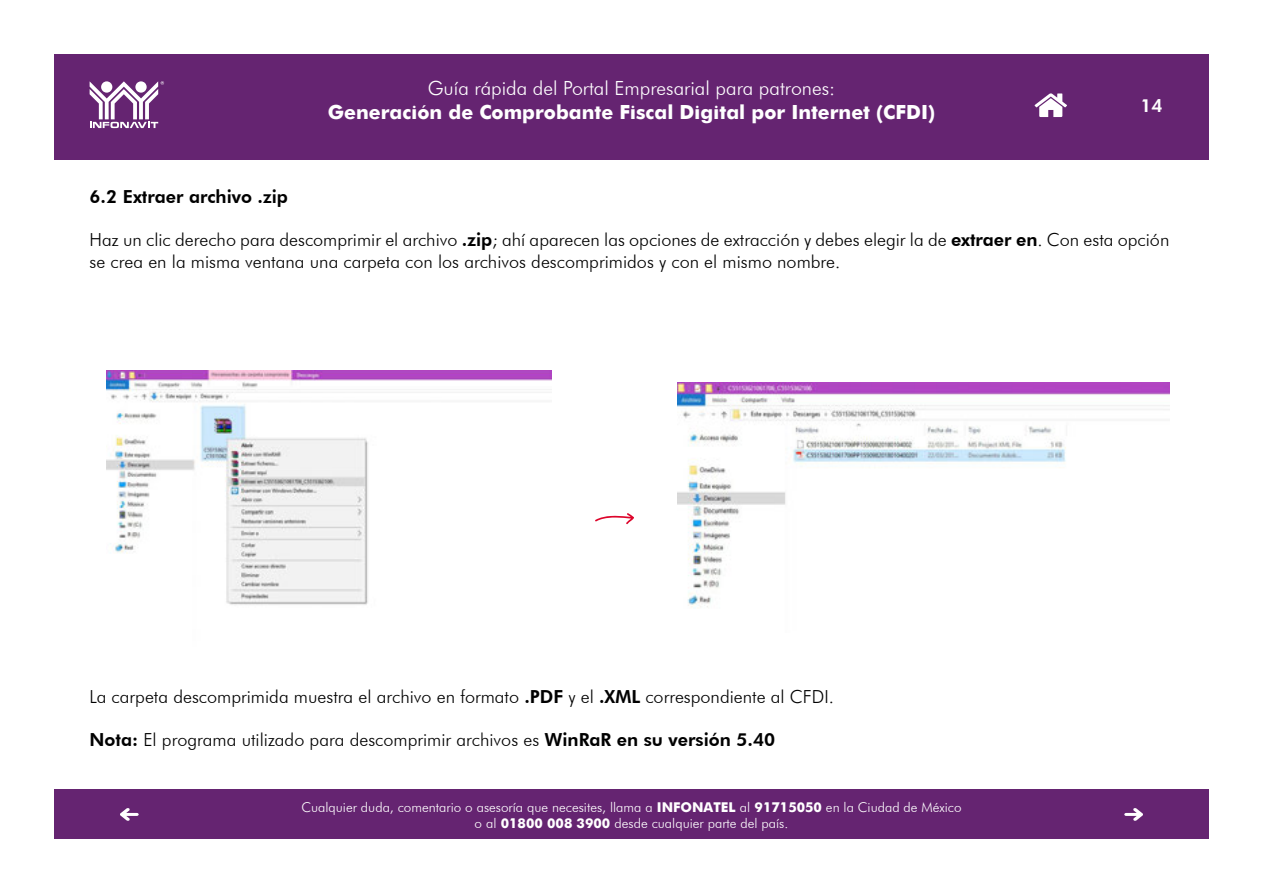
<style>
.page{position:relative;width:1263px;height:893px;background:#fff}
.page>*{position:absolute;margin:0;border:0;box-sizing:border-box;transform-origin:0 0}
.t1{font:700 19.5px "Futura";color:#fff}
.t2{font:300 19.5px "Futura BT";color:#fff}
.t3{font:300 18px/21.6px "Futura BT";color:#000}
.t4{font:800 18px "Futura BT";color:#000}
.t5{font:800 18px "Futura BT";color:#fff}
.t6{font:300 13.5px/16.2px "Futura BT";color:#fff;text-align:center}
.s1{font-weight:800}
.s2{font-family:"Futura";font-weight:700}
</style>
<div class="page">
<div style="left:54px;top:54px;width:1155px;height:105px;background:#652471"></div>
<div style="left:54px;top:790px;width:1155px;height:49px;background:#652471"></div>
<svg style="left:90px;top:81px;width:74px;height:47px"></svg>
<img style="left:106px;top:370px;width:445px;height:235px">
<img style="left:678px;top:383px;width:491px;height:225px">
<svg style="left:595px;top:513px;width:39px;height:12px"></svg>
<svg style="left:120px;top:808px;width:19px;height:13px"></svg>
<svg style="left:1124px;top:808px;width:19px;height:13px"></svg>
<svg style="left:1035px;top:93px;width:32px;height:24px"></svg>
<p class="t2" style="left:428px;top:77px;width:409px">Guía rápida del Portal Empresarial para patrones:</p>
<p class="t1" style="left:328px;top:98px;width:609px">Generación de Comprobante Fiscal Digital por Internet (CFDI)</p>
<p class="t5" style="left:1140px;top:95px;width:24px">14</p>
<p class="t4" style="left:90px;top:186px;width:200px">6.2 Extraer archivo .zip</p>
<p class="t3" style="left:90px;top:229px;width:1081px">Haz un clic derecho para descomprimir el archivo <span class="s1">.zip</span>; ahí aparecen las opciones de extracción y debes elegir la de <span class="s1">extraer en</span>. Con esta opción se crea en la misma ventana una carpeta con los archivos descomprimidos y con el mismo nombre.</p>
<p class="t3" style="left:90px;top:686px;width:746px">La carpeta descomprimida muestra el archivo en formato <span class="s1">.PDF</span> y el <span class="s1">.XML</span> correspondiente al CFDI.</p>
<p class="t3" style="left:90px;top:729px;width:687px"><span class="s1">Nota:</span> El programa utilizado para descomprimir archivos es <span class="s1">WinRaR en su versión 5.40</span></p>
<p class="t6" style="left:301px;top:798px;width:662px">Cualquier duda, comentario o asesoría que necesites, llama a <span class="s2">INFONATEL</span> al <span class="s2">91715050</span> en la Ciudad de México o al <span class="s2">01800 008 3900</span> desde cualquier parte del país.</p>
</div>
